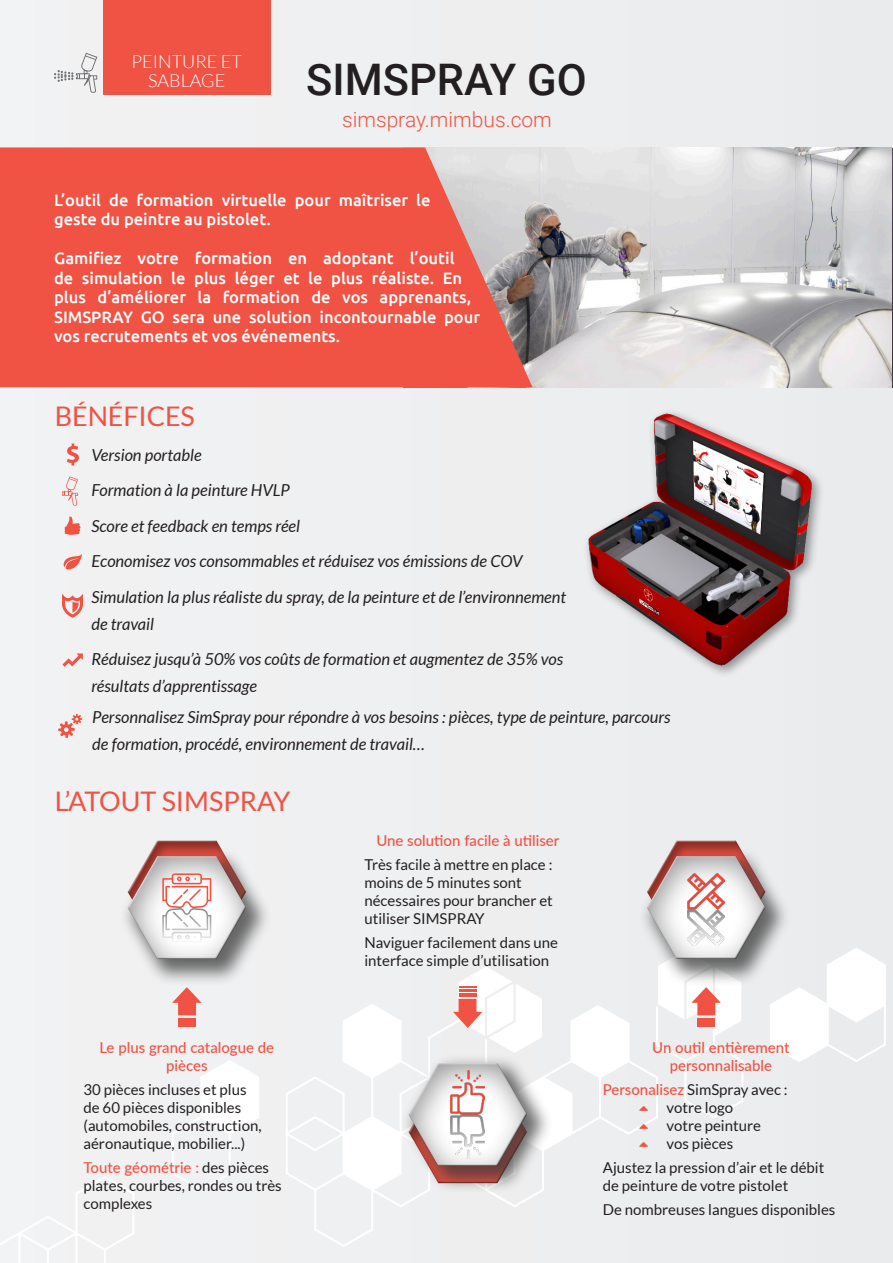
<style>
.page{position:relative;width:893px;height:1263px;background:#eeeff0}
.page>*{position:absolute;margin:0;border:0;box-sizing:border-box;transform-origin:0 0}
.t1{font:500 43.5px "Roboto";color:#231f20}
.t2{font:27px "Lato";letter-spacing:-.005em;color:#f05243}
.t3{font:300 21px "Roboto";color:#f05243}
.t4{font:300 18px/18px "Lato";color:#fff;text-align:center}
.t5{font:italic 16.5px/27px "Lato";color:#231f20}
.t6{font:500 16.5px/19.5px "Ubuntu";color:#fff}
.t7{font:15px/18px "Lato";color:#231f20}
.t8{font:500 15px/18px "Lato";color:#f05243;text-align:center}
.s1{font-weight:500;color:#f05243}
</style>
<div class="page">
<svg style="left:0;top:948px;width:886px;height:315px"></svg>
<div style="left:103px;top:0;width:167px;height:94px;background:#f05243"></div>
<img style="left:533px;top:147px;width:359px;height:240px">
<svg style="left:0;top:147px;width:533px;height:240px;fill:#f05243"></svg>
<svg style="left:54px;top:53px;width:43px;height:40px"></svg>
<div style="left:119px;top:847px;width:154px;height:139px;background:#393939;opacity:.75"></div>
<div style="left:126px;top:856px;width:121px;height:104px;background:#231f20;opacity:.75"></div>
<svg style="left:128px;top:840px;width:118px;height:119px"></svg>
<div style="left:639px;top:847px;width:153px;height:139px;background:#393939;opacity:.75"></div>
<svg style="left:647px;top:840px;width:118px;height:14px"></svg>
<div style="left:646px;top:854px;width:120px;height:55px;background:#fff;opacity:.75"></div>
<div style="left:646px;top:856px;width:120px;height:103px;background:#231f20;opacity:.75"></div>
<div style="left:400px;top:1054px;width:154px;height:139px;background:#393939;opacity:.75"></div>
<svg style="left:408px;top:1166px;width:119px;height:17px"></svg>
<div style="left:408px;top:1061px;width:121px;height:55px;background:#fff;opacity:.75"></div>
<div style="left:408px;top:1063px;width:121px;height:103px;background:#231f20;opacity:.75"></div>
<svg style="left:172px;top:987px;width:30px;height:28px"></svg>
<hr style="left:178px;top:1018px;width:18px;height:3px;background:#f05243">
<hr style="left:178px;top:1022px;width:18px;height:3px;background:#f05243">
<svg style="left:178px;top:1026px;width:18px;height:1px"></svg>
<svg style="left:691px;top:987px;width:30px;height:28px"></svg>
<hr style="left:697px;top:1018px;width:18px;height:3px;background:#f05243">
<hr style="left:697px;top:1022px;width:18px;height:3px;background:#f05243">
<svg style="left:697px;top:1026px;width:18px;height:1px"></svg>
<svg style="left:453px;top:999px;width:29px;height:29px"></svg>
<hr style="left:459px;top:993px;width:17px;height:3px;background:#f05243">
<svg style="left:459px;top:987px;width:17px;height:4px"></svg>
<img style="left:451px;top:1070px;width:34px;height:89px">
<img style="left:688px;top:873px;width:36px;height:73px">
<img style="left:586px;top:411px;width:236px;height:264px">
<svg style="left:62px;top:653px;width:21px;height:14px"></svg>
<svg style="left:58px;top:714px;width:24px;height:24px"></svg>
<svg style="left:62px;top:476px;width:16px;height:30px"></svg>
<svg style="left:67px;top:444px;width:12px;height:21px"></svg>
<svg style="left:65px;top:516px;width:16px;height:19px"></svg>
<svg style="left:63px;top:554px;width:19px;height:15px"></svg>
<svg style="left:62px;top:594px;width:21px;height:24px"></svg>
<svg style="left:640px;top:1105px;width:8px;height:5px"></svg>
<svg style="left:640px;top:1123px;width:8px;height:5px"></svg>
<svg style="left:640px;top:1141px;width:8px;height:5px"></svg>
<p class="t4" style="left:131px;top:53px;width:112px">PEINTURE ET<br>SABLAGE</p>
<p class="t1" style="left:306px;top:49px;width:282px">SIMSPRAY GO</p>
<p class="t3" style="left:342px;top:105px;width:211px">simspray.mimbus.com</p>
<p class="t6" style="left:54px;top:190px;width:378px">L’outil de formation virtuelle pour maîtriser le geste du peintre au pistolet.</p>
<p class="t6" style="left:54px;top:248px;width:427px">Gamifiez votre formation en adoptant l’outil<br>de simulation le plus léger et le plus réaliste. En plus d’améliorer la formation de vos apprenants, SIMSPRAY GO sera une solution incontournable pour vos recrutements et vos événements.</p>
<p class="t2" style="left:55px;top:401px;width:142px">BÉNÉFICES</p>
<p class="t5" style="left:91px;top:442px;width:112px">Version portable</p>
<p class="t5" style="left:91px;top:477px;width:200px">Formation à la peinture HVLP</p>
<p class="t5" style="left:91px;top:513px;width:210px">Score et feedback en temps réel</p>
<p class="t5" style="left:91px;top:548px;width:433px">Economisez vos consommables et réduisez vos émissions de COV</p>
<p class="t5" style="left:91px;top:584px;width:476px">Simulation la plus réaliste du spray, de la peinture et de l’environnement de travail</p>
<p class="t5" style="left:91px;top:646px;width:473px">Réduisez jusqu’à 50% vos coûts de formation et augmentez de 35% vos résultats d’apprentissage</p>
<p class="t5" style="left:92px;top:704px;width:580px">Personnalisez SimSpray pour répondre à vos besoins : pièces, type de peinture, parcours de formation, procédé, environnement de travail…</p>
<p class="t2" style="left:55px;top:786px;width:237px">L’ATOUT SIMSPRAY</p>
<p class="t8" style="left:99px;top:1037px;width:176px">Le plus grand catalogue de pièces</p>
<p class="t7" style="left:83px;top:1080px;width:180px">30 pièces incluses et plus de 60 pièces disponibles (automobiles, construction, aéronautique, mobilier...)</p>
<p class="t7" style="left:83px;top:1158px;width:200px"><span class="s1">Toute géométrie :</span> des pièces plates, courbes, rondes ou très complexes</p>
<p class="t8" style="left:376px;top:830px;width:185px">Une solution facile à utiliser</p>
<p class="t7" style="left:364px;top:855px;width:190px">Très facile à mettre en place :</p>
<p class="t7" style="left:364px;top:873px;width:190px">moins de 5 minutes sont nécessaires pour brancher et utiliser SIMSPRAY</p>
<p class="t7" style="left:364px;top:933px;width:195px">Naviguer facilement dans une interface simple d’utilisation</p>
<p class="t8" style="left:652px;top:1037px;width:139px">Un outil entièrement personnalisable</p>
<p class="t7" style="left:603px;top:1080px;width:186px"><span class="s1">Personalisez</span> SimSpray avec :</p>
<p class="t7" style="left:667px;top:1098px;width:68px">votre logo</p>
<p class="t7" style="left:667px;top:1116px;width:96px">votre peinture</p>
<p class="t7" style="left:667px;top:1134px;width:68px">vos pièces</p>
<p class="t7" style="left:603px;top:1158px;width:223px">Ajustez la pression d’air et le débit de peinture de votre pistolet</p>
<p class="t7" style="left:603px;top:1200px;width:234px">De nombreuses langues disponibles</p>
</div>
